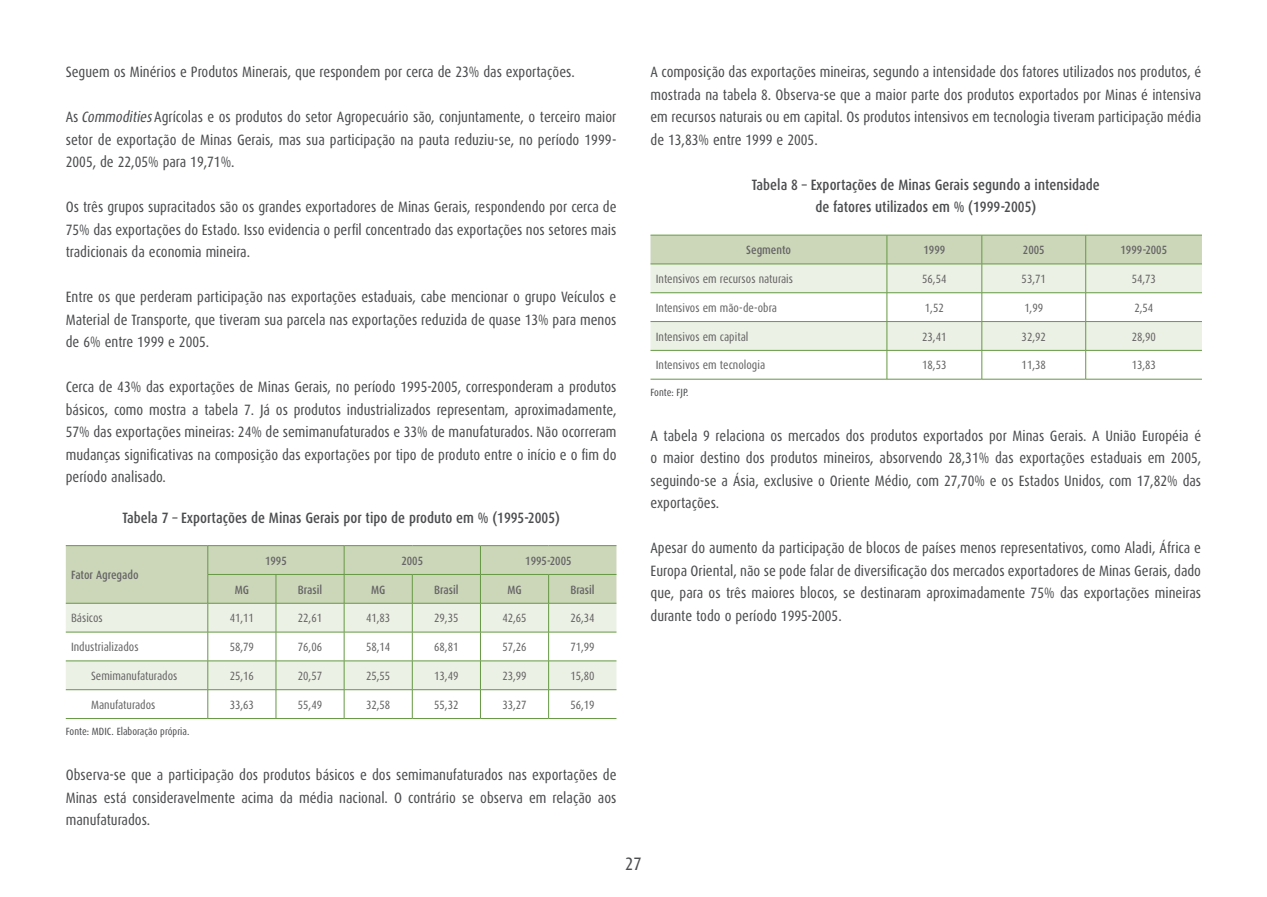
<style>
.page{position:relative;width:1267px;height:897px;background:#fff}
.page>*{position:absolute;margin:0;border:0;box-sizing:border-box;transform-origin:0 0}
.t1{font:18px "Dax Condensed";color:#4c4d4f}
.t2{font:15px/22.5px "Dax Condensed";color:#4c4d4f;text-align:justify}
.PMDI-Titulo_Tabela{font:500 15px "Dax Condensed";color:#4c4d4f}
.PMDI_Tabela_Dados{font:12px "Dax Condensed";color:#666566}
.PMDI_Tabela_Dados-2{font:500 12px "Dax Condensed";color:#666566}
.PMDI_-_Fonte{font:10.5px "Dax Condensed";color:#4c4d4f}
.s1{font-style:italic}
</style>
<div class="page">
<hr style="left:66px;top:545px;width:142px;height:1px;background:#659843">
<hr style="left:208px;top:545px;width:68px;height:1px;background:#659843">
<hr style="left:276px;top:545px;width:68px;height:1px;background:#659843">
<hr style="left:344px;top:545px;width:68px;height:1px;background:#659843">
<hr style="left:412px;top:545px;width:68px;height:1px;background:#659843">
<hr style="left:480px;top:545px;width:69px;height:1px;background:#659843">
<hr style="left:549px;top:545px;width:67px;height:1px;background:#659843">
<hr style="left:66px;top:718px;width:142px;height:1px;background:#659843">
<hr style="left:208px;top:718px;width:68px;height:1px;background:#659843">
<hr style="left:276px;top:718px;width:68px;height:1px;background:#659843">
<hr style="left:344px;top:718px;width:68px;height:1px;background:#659843">
<hr style="left:412px;top:718px;width:68px;height:1px;background:#659843">
<hr style="left:480px;top:718px;width:69px;height:1px;background:#659843">
<svg style="left:66px;top:546px;width:550px;height:172px"></svg>
<hr style="left:549px;top:689px;width:67px;height:1px;background:#659843">
<hr style="left:549px;top:718px;width:67px;height:1px;background:#659843">
<hr style="left:650px;top:379px;width:237px;height:1px;background:#659843">
<hr style="left:887px;top:379px;width:95px;height:1px;background:#659843">
<hr style="left:982px;top:379px;width:104px;height:1px;background:#659843">
<svg style="left:650px;top:235px;width:552px;height:144px"></svg>
<hr style="left:1086px;top:350px;width:116px;height:1px;background:#659843">
<hr style="left:1086px;top:379px;width:116px;height:1px;background:#659843">
<p class="t2" style="left:66px;top:61px;width:510px">Seguem os Minérios e Produtos Minerais, que respondem por cerca de 23% das exportações.</p>
<p class="t2" style="left:66px;top:106px;width:552px">As <span class="s1">Commodities</span>Agrícolas e os produtos do setor Agropecuário são, conjuntamente, o terceiro maior setor de exportação de Minas Gerais, mas sua participação na pauta reduziu-se, no período 1999- 2005, de 22,05% para 19,71%.</p>
<p class="t2" style="left:66px;top:196px;width:552px">Os três grupos supracitados são os grandes exportadores de Minas Gerais, respondendo por cerca de 75% das exportações do Estado. Isso evidencia o perfil concentrado das exportações nos setores mais tradicionais da economia mineira.</p>
<p class="t2" style="left:66px;top:286px;width:552px">Entre os que perderam participação nas exportações estaduais, cabe mencionar o grupo Veículos e Material de Transporte, que tiveram sua parcela nas exportações reduzida de quase 13% para menos de 6% entre 1999 e 2005.</p>
<p class="t2" style="left:66px;top:376px;width:552px">Cerca de 43% das exportações de Minas Gerais, no período 1995-2005, corresponderam a produtos básicos, como mostra a tabela 7. Já os produtos industrializados representam, aproximadamente, 57% das exportações mineiras: 24% de semimanufaturados e 33% de manufaturados. Não ocorreram mudanças significativas na composição das exportações por tipo de produto entre o início e o fim do período analisado.</p>
<p class="PMDI-Titulo_Tabela" style="left:122px;top:509px;width:439px">Tabela 7 – Exportações de Minas Gerais por tipo de produto em % (1995-2005)</p>
<p class="PMDI_Tabela_Dados-2" style="left:71px;top:568px;width:69px">Fator Agregado</p>
<p class="PMDI_Tabela_Dados-2" style="left:265px;top:554px;width:23px">1995</p>
<p class="PMDI_Tabela_Dados-2" style="left:401px;top:554px;width:23px">2005</p>
<p class="PMDI_Tabela_Dados-2" style="left:525px;top:554px;width:48px">1995-2005</p>
<p class="PMDI_Tabela_Dados-2" style="left:235px;top:583px;width:16px">MG</p>
<p class="PMDI_Tabela_Dados-2" style="left:298px;top:583px;width:26px">Brasil</p>
<p class="PMDI_Tabela_Dados-2" style="left:371px;top:583px;width:16px">MG</p>
<p class="PMDI_Tabela_Dados-2" style="left:434px;top:583px;width:26px">Brasil</p>
<p class="PMDI_Tabela_Dados-2" style="left:507px;top:583px;width:16px">MG</p>
<p class="PMDI_Tabela_Dados-2" style="left:570px;top:583px;width:26px">Brasil</p>
<p class="PMDI_Tabela_Dados" style="left:71px;top:612px;width:33px">Básicos</p>
<p class="PMDI_Tabela_Dados" style="left:230px;top:612px;width:26px">41,11</p>
<p class="PMDI_Tabela_Dados" style="left:298px;top:612px;width:26px">22,61</p>
<p class="PMDI_Tabela_Dados" style="left:366px;top:612px;width:26px">41,83</p>
<p class="PMDI_Tabela_Dados" style="left:434px;top:612px;width:26px">29,35</p>
<p class="PMDI_Tabela_Dados" style="left:502px;top:612px;width:26px">42,65</p>
<p class="PMDI_Tabela_Dados" style="left:570px;top:612px;width:26px">26,34</p>
<p class="PMDI_Tabela_Dados" style="left:71px;top:640px;width:69px">Industrializados</p>
<p class="PMDI_Tabela_Dados" style="left:230px;top:640px;width:26px">58,79</p>
<p class="PMDI_Tabela_Dados" style="left:298px;top:640px;width:26px">76,06</p>
<p class="PMDI_Tabela_Dados" style="left:366px;top:640px;width:26px">58,14</p>
<p class="PMDI_Tabela_Dados" style="left:434px;top:640px;width:26px">68,81</p>
<p class="PMDI_Tabela_Dados" style="left:502px;top:640px;width:26px">57,26</p>
<p class="PMDI_Tabela_Dados" style="left:570px;top:640px;width:26px">71,99</p>
<p class="PMDI_Tabela_Dados" style="left:91px;top:669px;width:88px">Semimanufaturados</p>
<p class="PMDI_Tabela_Dados" style="left:230px;top:669px;width:26px">25,16</p>
<p class="PMDI_Tabela_Dados" style="left:298px;top:669px;width:26px">20,57</p>
<p class="PMDI_Tabela_Dados" style="left:366px;top:669px;width:26px">25,55</p>
<p class="PMDI_Tabela_Dados" style="left:434px;top:669px;width:26px">13,49</p>
<p class="PMDI_Tabela_Dados" style="left:502px;top:669px;width:26px">23,99</p>
<p class="PMDI_Tabela_Dados" style="left:570px;top:669px;width:26px">15,80</p>
<p class="PMDI_Tabela_Dados" style="left:91px;top:698px;width:66px">Manufaturados</p>
<p class="PMDI_Tabela_Dados" style="left:230px;top:698px;width:26px">33,63</p>
<p class="PMDI_Tabela_Dados" style="left:298px;top:698px;width:26px">55,49</p>
<p class="PMDI_Tabela_Dados" style="left:366px;top:698px;width:26px">32,58</p>
<p class="PMDI_Tabela_Dados" style="left:434px;top:698px;width:26px">55,32</p>
<p class="PMDI_Tabela_Dados" style="left:502px;top:698px;width:26px">33,27</p>
<p class="PMDI_Tabela_Dados" style="left:570px;top:698px;width:26px">56,19</p>
<p class="PMDI_-_Fonte" style="left:66px;top:726px;width:125px">Fonte: MDIC. Elaboração própria.</p>
<p class="t2" style="left:66px;top:764px;width:552px">Observa-se que a participação dos produtos básicos e dos semimanufaturados nas exportações de Minas está consideravelmente acima da média nacional. O contrário se observa em relação aos manufaturados.</p>
<p class="t2" style="left:650px;top:61px;width:552px">A composição das exportações mineiras, segundo a intensidade dos fatores utilizados nos produtos, é mostrada na tabela 8. Observa-se que a maior parte dos produtos exportados por Minas é intensiva em recursos naturais ou em capital. Os produtos intensivos em tecnologia tiveram participação média de 13,83% entre 1999 e 2005.</p>
<p class="PMDI-Titulo_Tabela" style="left:752px;top:176px;width:350px">Tabela 8 – Exportações de Minas Gerais segundo a intensidade</p>
<p class="PMDI-Titulo_Tabela" style="left:815px;top:199px;width:222px">de fatores utilizados em % (1999-2005)</p>
<p class="PMDI_Tabela_Dados-2" style="left:746px;top:243px;width:46px">Segmento</p>
<p class="PMDI_Tabela_Dados-2" style="left:923px;top:243px;width:23px">1999</p>
<p class="PMDI_Tabela_Dados-2" style="left:1023px;top:243px;width:23px">2005</p>
<p class="PMDI_Tabela_Dados-2" style="left:1120px;top:243px;width:48px">1999-2005</p>
<p class="PMDI_Tabela_Dados" style="left:656px;top:272px;width:139px">Intensivos em recursos naturais</p>
<p class="PMDI_Tabela_Dados" style="left:922px;top:272px;width:26px">56,54</p>
<p class="PMDI_Tabela_Dados" style="left:1022px;top:272px;width:26px">53,71</p>
<p class="PMDI_Tabela_Dados" style="left:1132px;top:272px;width:26px">54,73</p>
<p class="PMDI_Tabela_Dados" style="left:656px;top:301px;width:123px">Intensivos em mão-de-obra</p>
<p class="PMDI_Tabela_Dados" style="left:925px;top:301px;width:20px">1,52</p>
<p class="PMDI_Tabela_Dados" style="left:1024px;top:301px;width:20px">1,99</p>
<p class="PMDI_Tabela_Dados" style="left:1134px;top:301px;width:20px">2,54</p>
<p class="PMDI_Tabela_Dados" style="left:656px;top:330px;width:94px">Intensivos em capital</p>
<p class="PMDI_Tabela_Dados" style="left:922px;top:330px;width:26px">23,41</p>
<p class="PMDI_Tabela_Dados" style="left:1022px;top:330px;width:26px">32,92</p>
<p class="PMDI_Tabela_Dados" style="left:1132px;top:330px;width:26px">28,90</p>
<p class="PMDI_Tabela_Dados" style="left:656px;top:359px;width:111px">Intensivos em tecnologia</p>
<p class="PMDI_Tabela_Dados" style="left:922px;top:359px;width:26px">18,53</p>
<p class="PMDI_Tabela_Dados" style="left:1022px;top:359px;width:26px">11,38</p>
<p class="PMDI_Tabela_Dados" style="left:1132px;top:359px;width:26px">13,83</p>
<p class="PMDI_-_Fonte" style="left:650px;top:387px;width:40px">Fonte: FJP.</p>
<p class="t2" style="left:650px;top:425px;width:552px">A tabela 9 relaciona os mercados dos produtos exportados por Minas Gerais. A União Européia é o maior destino dos produtos mineiros, absorvendo 28,31% das exportações estaduais em 2005, seguindo-se a Ásia, exclusive o Oriente Médio, com 27,70% e os Estados Unidos, com 17,82% das exportações.</p>
<p class="t2" style="left:650px;top:537px;width:552px">Apesar do aumento da participação de blocos de países menos representativos, como Aladi, África e Europa Oriental, não se pode falar de diversificação dos mercados exportadores de Minas Gerais, dado que, para os três maiores blocos, se destinaram aproximadamente 75% das exportações mineiras durante todo o período 1995-2005.</p>
<p class="t1" style="left:625px;top:854px;width:18px">27</p>
</div>
